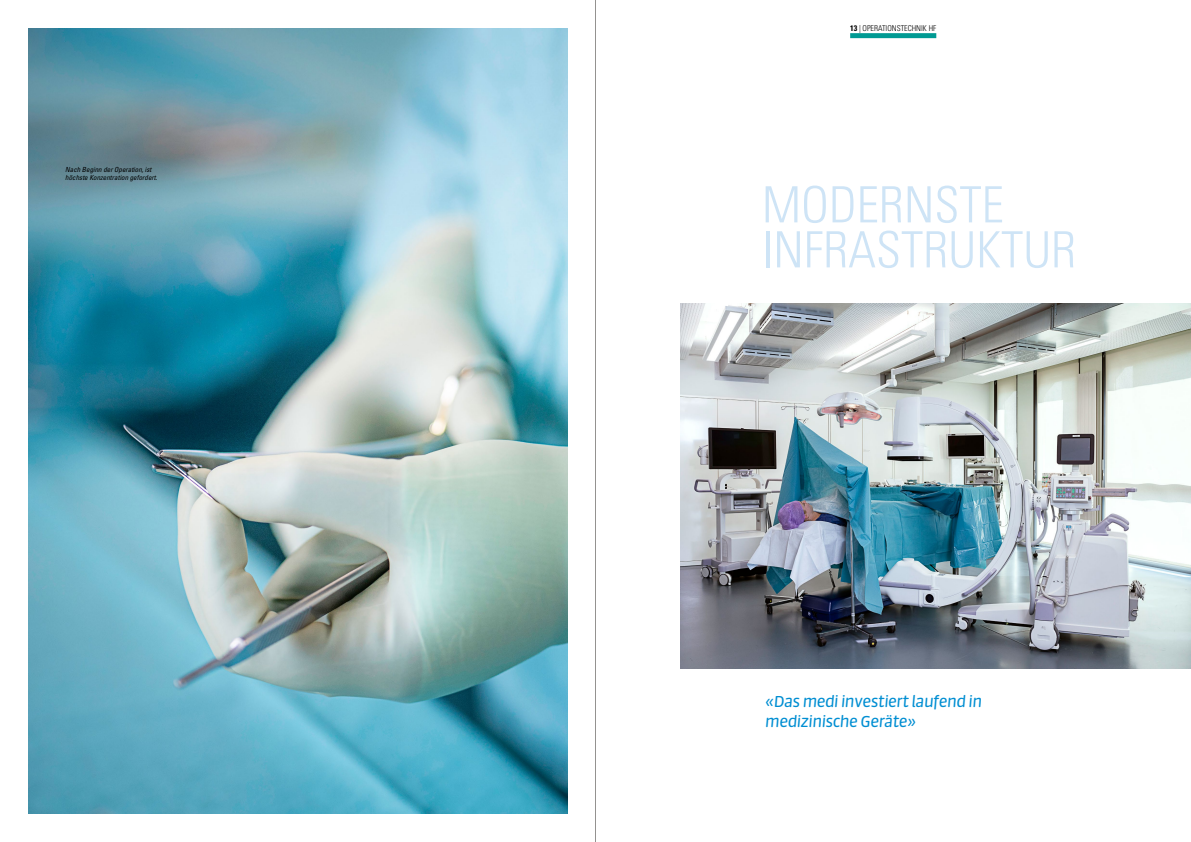
<style>
.page{position:relative;width:1191px;height:842px;background:#fff}
.page>*{position:absolute;margin:0;border:0;box-sizing:border-box;transform-origin:0 0}
.t1{font:300 condensed 50px/45px "Univers";color:#cee4f6}
.t2{font:italic 15px/20px "Sanuk Round";color:#008ed2}
.t3{font:300 condensed 8px "Univers";color:#000}
.t4{font:italic condensed 7px/8px "Univers";color:#000}
.s1{font-weight:700}
</style>
<div class="page">
<div style="left:850px;top:33px;width:86px;height:5px;background:#009a93"></div>
<img style="left:28px;top:28px;width:539px;height:786px">
<img style="left:680px;top:304px;width:511px;height:364px">
<hr style="left:595px;top:0;width:1px;height:842px;background:#949290">
<p class="t4" style="left:65px;top:165px;width:94px">Nach Beginn der Operation, ist höchste Konzentration gefordert.</p>
<p class="t3" style="left:850px;top:23px;width:88px"><span class="s1">13</span> | OPERATIONSTECHNIK HF</p>
<h1 class="t1" style="left:762px;top:182px;width:315px">MODERNSTE<br>INFRASTRUKTUR</h1>
<h2 class="t2" style="left:765px;top:691px;width:218px">«Das medi investiert laufend in medizinische Geräte»</h2>
</div>
